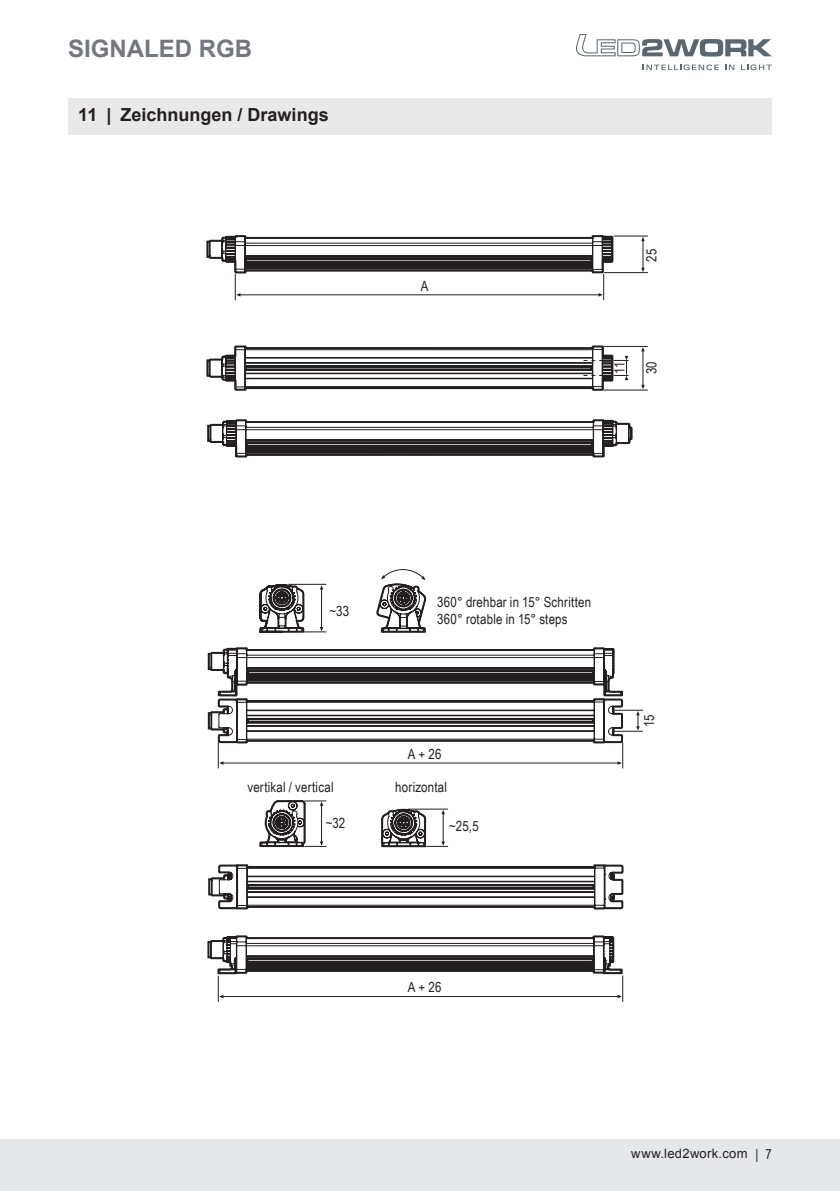
<style>
.page{position:relative;width:840px;height:1191px;background:#fff}
.page>*{position:absolute;margin:0;border:0;box-sizing:border-box;transform-origin:0 0}
.t1{font:700 24px "Arial";color:#74777d}
.t2{font:700 18px "Arial";color:#231f20}
.t3{font:14px/16.8px "Arial Narrow";letter-spacing:.015em;color:#231f20}
.t4{font:13px "Arial";letter-spacing:.02em;color:#231f20}
</style>
<div class="page">
<div style="left:0;top:1140px;width:839px;height:51px;background:#e6e7e9"></div>
<svg style="left:576px;top:34px;width:195px;height:23px"></svg>
<svg style="left:642px;top:64px;width:76px;height:6px"></svg>
<svg style="left:725px;top:65px;width:9px;height:5px"></svg>
<svg style="left:741px;top:64px;width:30px;height:6px"></svg>
<svg style="left:206px;top:235px;width:427px;height:223px"></svg>
<svg style="left:207px;top:346px;width:421px;height:44px"></svg>
<hr style="left:613px;top:236px;width:34px;height:1px;background:#231f20">
<svg style="left:641px;top:237px;width:3px;height:35px"></svg>
<hr style="left:603px;top:272px;width:44px;height:1px;background:#231f20">
<hr style="left:603px;top:346px;width:44px;height:1px;background:#231f20">
<hr style="left:642px;top:351px;width:1px;height:34px;background:#231f20">
<hr style="left:603px;top:390px;width:44px;height:1px;background:#231f20">
<svg style="left:207px;top:235px;width:405px;height:65px"></svg>
<hr style="left:240px;top:294px;width:358px;height:1px;background:#231f20">
<svg style="left:207px;top:583px;width:417px;height:392px"></svg>
<svg style="left:218px;top:742px;width:5px;height:26px"></svg>
<svg style="left:617px;top:742px;width:6px;height:26px"></svg>
<hr style="left:223px;top:762px;width:394px;height:1px;background:#231f20">
<svg style="left:614px;top:710px;width:29px;height:22px"></svg>
<svg style="left:218px;top:975px;width:5px;height:26px"></svg>
<svg style="left:617px;top:975px;width:6px;height:26px"></svg>
<hr style="left:223px;top:996px;width:394px;height:1px;background:#231f20">
<hr style="left:407px;top:808px;width:41px;height:1px;background:#231f20">
<svg style="left:426px;top:810px;width:22px;height:37px"></svg>
<svg style="left:304px;top:800px;width:22px;height:6px"></svg>
<hr style="left:321px;top:805px;width:1px;height:36px;background:#231f20">
<svg style="left:304px;top:841px;width:22px;height:6px"></svg>
<hr style="left:288px;top:584px;width:38px;height:1px;background:#231f20">
<svg style="left:319px;top:585px;width:4px;height:4px"></svg>
<hr style="left:321px;top:589px;width:1px;height:38px;background:#231f20">
<svg style="left:304px;top:627px;width:22px;height:5px"></svg>
<svg style="left:381px;top:569px;width:44px;height:11px"></svg>
<div style="left:68px;top:98px;width:703px;height:36px;background:#e9e9e9"></div>
<h1 class="t1" style="left:68px;top:33px;width:186px">SIGNALED RGB</h1>
<p class="t2" style="left:78px;top:102px;width:252px">11 | Zeichnungen / Drawings</p>
<p class="t3" style="left:420px;top:277px;width:9px">A</p>
<p class="t3" style="left:642px;top:261px;width:14px;rotate:-90deg">25</p>
<p class="t3" style="left:610px;top:374px;width:14px;rotate:-90deg">11</p>
<p class="t3" style="left:642px;top:374px;width:15px;rotate:-90deg">30</p>
<p class="t3" style="left:329px;top:602px;width:21px">~33</p>
<p class="t3" style="left:437px;top:593px;width:155px">360° drehbar in 15° Schritten<br>360° rotable in 15° steps</p>
<p class="t3" style="left:407px;top:745px;width:35px">A + 26</p>
<p class="t3" style="left:247px;top:778px;width:88px">vertikal / vertical</p>
<p class="t3" style="left:395px;top:778px;width:53px">horizontal</p>
<p class="t3" style="left:325px;top:813px;width:21px">~32</p>
<p class="t3" style="left:449px;top:817px;width:31px">~25,5</p>
<p class="t3" style="left:640px;top:727px;width:14px;rotate:-90deg">15</p>
<p class="t3" style="left:407px;top:978px;width:35px">A + 26</p>
<p class="t4" style="left:631px;top:1145px;width:118px">www.led2work.com</p>
<p class="t3" style="left:755px;top:1144px;width:18px">| 7</p>
</div>
